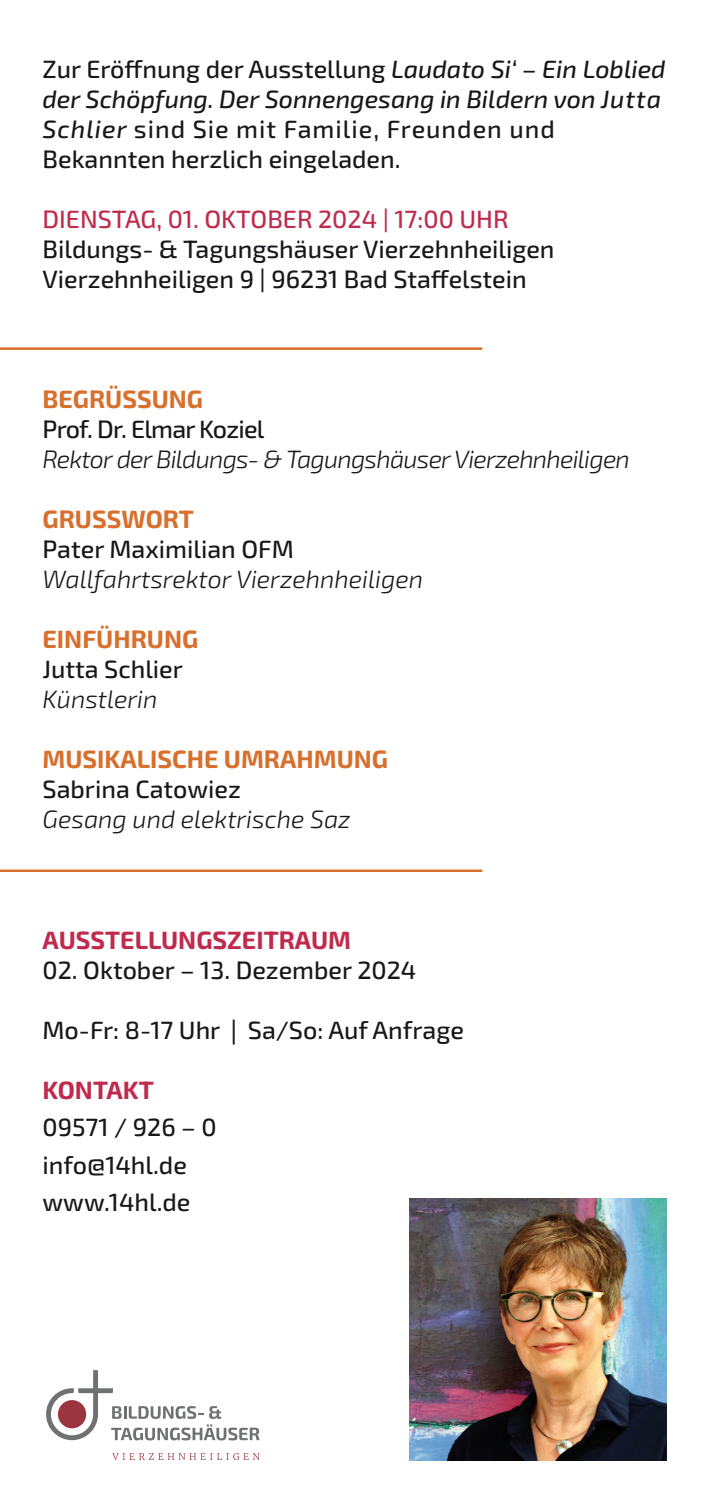
<style>
.page{position:relative;width:709px;height:1503px;background:#fff}
.page>*{position:absolute;margin:0;border:0;box-sizing:border-box;transform-origin:0 0}
.t1{font:500 25px/30px "Exo 2";color:#1a171c}
.t2{font:italic 300 25px "Exo 2";color:#1a171c}
.t3{font:700 25px "Exo 2";color:#d86f2c}
.t4{font:italic 300 25px "Exo 2";letter-spacing:-.03em;color:#1a171c}
.t5{font:500 25px "Exo 2";color:#bf2a4d}
.t6{font:700 25px "Exo 2";color:#bf2a4d}
.t7{font:500 25px "Exo 2";letter-spacing:-.03em;color:#1a171c}
.s1{font-weight:400;font-style:italic}
.s2{font-family:"ITC Avant Garde Pro";font-weight:400}
</style>
<div class="page">
<img style="left:409px;top:1198px;width:257px;height:262px">
<svg style="left:112px;top:1453px;width:147px;height:6px"></svg>
<svg style="left:46px;top:1370px;width:213px;height:70px"></svg>
<hr style="left:0;top:347px;width:482px;height:3px;background:#d86f2c">
<hr style="left:0;top:869px;width:482px;height:3px;background:#d86f2c">
<p class="t1" style="left:43px;top:53px;width:624px">Zur Eröffnung der Ausstellung <span class="s1">Laudato Si‘ – Ein Loblied der Schöpfung. Der Sonnengesang in Bildern von Jutta Schlier</span> sind Sie mit Familie, Freunden und Bekannten herzlich eingeladen.</p>
<p class="t5" style="left:43px;top:202px;width:467px">DIENSTAG, 01. OKTOBER 2024 | 17:00 UHR</p>
<p class="t1" style="left:43px;top:233px;width:513px">Bildungs- &amp; Tagungshäuser Vierzehnheiligen<br>Vierzehnheiligen 9 | 96231 Bad Staffelstein</p>
<p class="t3" style="left:43px;top:382px;width:162px">BEGRÜSSUNG</p>
<p class="t7" style="left:43px;top:412px;width:223px">Prof. Dr. Elmar Koziel</p>
<p class="t4" style="left:43px;top:442px;width:589px">Rektor der Bildungs- &amp; Tagungshäuser Vierzehnheiligen</p>
<p class="t3" style="left:43px;top:502px;width:153px">GRUSSWORT</p>
<p class="t1" style="left:43px;top:533px;width:253px">Pater Maximilian OFM</p>
<p class="t2" style="left:43px;top:562px;width:382px">Wallfahrtsrektor Vierzehnheiligen</p>
<p class="t3" style="left:43px;top:622px;width:157px">EINFÜHRUNG</p>
<p class="t1" style="left:43px;top:653px;width:142px">Jutta Schlier</p>
<p class="t2" style="left:43px;top:682px;width:116px">Künstlerin</p>
<p class="t3" style="left:43px;top:742px;width:347px">MUSIKALISCHE UMRAHMUNG</p>
<p class="t1" style="left:43px;top:773px;width:200px">Sabrina Catowiez</p>
<p class="t2" style="left:43px;top:802px;width:310px">Gesang und elektrische Saz</p>
<p class="t6" style="left:43px;top:922px;width:310px">AUSSTELLUNGSZEITRAUM</p>
<p class="t1" style="left:43px;top:953px;width:375px">02. Oktober – 13. Dezember 2024</p>
<p class="t1" style="left:43px;top:1013px;width:423px">Mo-Fr: 8-17 Uhr <span class="s2">|</span> Sa/So: Auf Anfrage</p>
<p class="t6" style="left:43px;top:1072px;width:113px">KONTAKT</p>
<p class="t1" style="left:43px;top:1107px;width:176px;line-height:37.5px">09571 / 926 – 0 info@14hl.de www.14hl.de</p>
</div>
